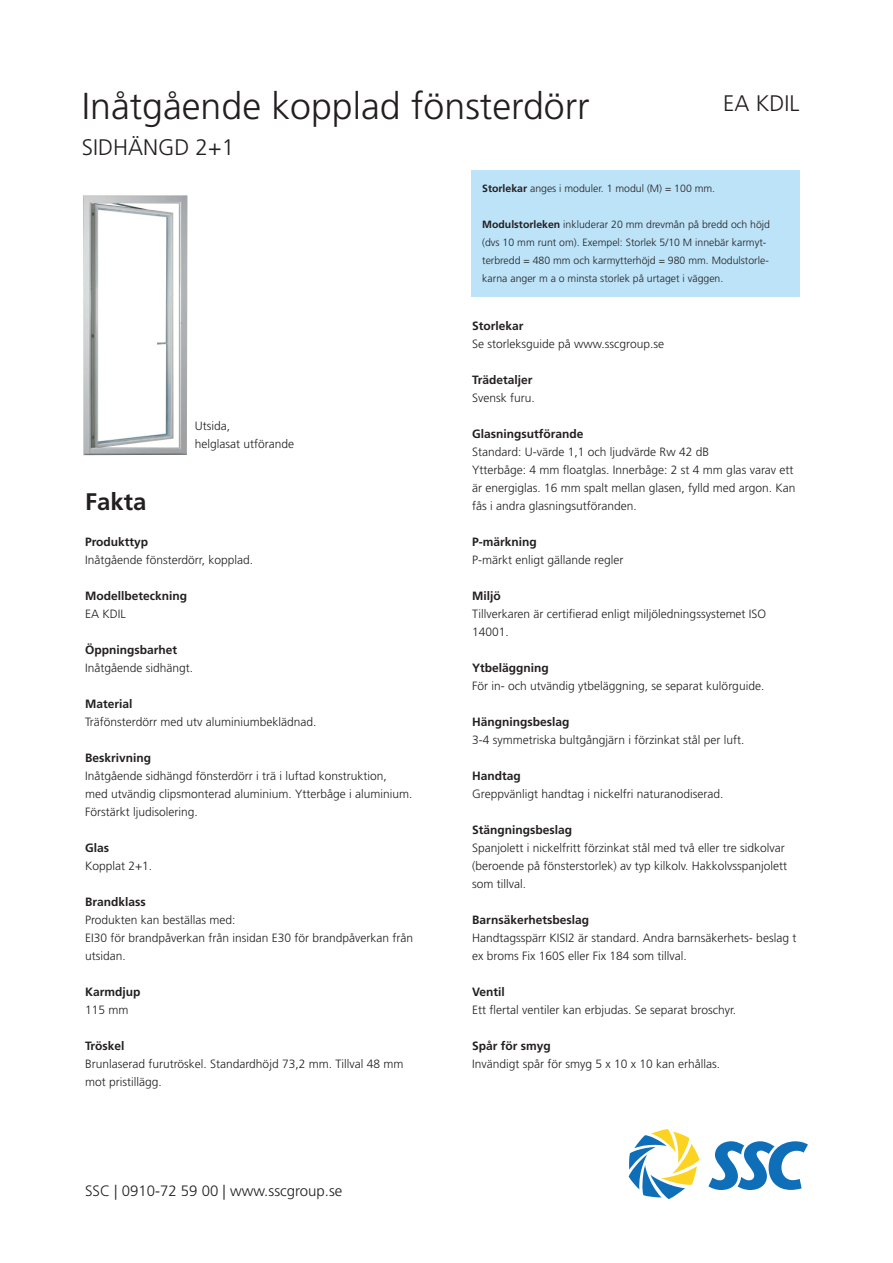
<style>
.page{position:relative;width:893px;height:1263px;background:#fff}
.page>*{position:absolute;margin:0;border:0;box-sizing:border-box;transform-origin:0 0}
.t1{font:300 37.5px "Frutiger LT Std";color:#231f20}
.t2{font:700 24px "Frutiger LT Std";color:#231f20}
.t3{font:300 22.5px "Frutiger LT Std";color:#231f20}
.t4{font:300 15px "Frutiger LT Std";color:#231f20}
.t5{font:300 12px/18px "Frutiger LT Std";color:#231f20}
.t6{font:700 12px "Frutiger LT Std";color:#231f20}
.t7{font:300 10.5px/18px "Frutiger LT Std";color:#231f20}
.s1{font-weight:700}
</style>
<div class="page">
<svg style="left:708px;top:1141px;width:100px;height:49px"></svg>
<svg style="left:629px;top:1129px;width:71px;height:70px"></svg>
<div style="left:471px;top:170px;width:328px;height:126px;background:#bce3f8"></div>
<img style="left:83px;top:195px;width:105px;height:261px">
<h1 class="t1" style="left:82px;top:85px;width:509px">Inåtgående kopplad fönsterdörr</h1>
<h3 class="t3" style="left:82px;top:134px;width:154px">SIDHÄNGD 2+1</h3>
<h3 class="t3" style="left:723px;top:90px;width:78px">EA KDIL</h3>
<p class="t5" style="left:195px;top:417px;width:101px">Utsida,<br>helglasat utförande</p>
<h2 class="t2" style="left:85px;top:487px;width:63px">Fakta</h2>
<p class="t6" style="left:85px;top:535px;width:65px">Produkttyp</p>
<p class="t5" style="left:85px;top:551px;width:170px">Inåtgående fönsterdörr, kopplad.</p>
<p class="t6" style="left:85px;top:589px;width:104px">Modellbeteckning</p>
<p class="t5" style="left:85px;top:605px;width:42px">EA KDIL</p>
<p class="t6" style="left:85px;top:643px;width:94px">Öppningsbarhet</p>
<p class="t5" style="left:85px;top:659px;width:110px">Inåtgående sidhängt.</p>
<p class="t6" style="left:85px;top:697px;width:49px">Material</p>
<p class="t5" style="left:85px;top:713px;width:233px">Träfönsterdörr med utv aluminiumbeklädnad.</p>
<p class="t6" style="left:85px;top:751px;width:68px">Beskrivning</p>
<p class="t5" style="left:85px;top:767px;width:329px">Inåtgående sidhängd fönsterdörr i trä i luftad konstruktion, med utvändig clipsmonterad aluminium. Ytterbåge i aluminium.<br>Förstärkt ljudisolering.</p>
<p class="t6" style="left:85px;top:841px;width:25px">Glas</p>
<p class="t5" style="left:85px;top:857px;width:69px">Kopplat 2+1.</p>
<p class="t6" style="left:85px;top:895px;width:62px">Brandklass</p>
<p class="t5" style="left:85px;top:911px;width:330px">Produkten kan beställas med:<br>EI30 för brandpåverkan från insidan E30 för brandpåverkan från utsidan.</p>
<p class="t6" style="left:85px;top:985px;width:57px">Karmdjup</p>
<p class="t5" style="left:85px;top:1001px;width:45px">115 mm</p>
<p class="t6" style="left:85px;top:1039px;width:41px">Tröskel</p>
<p class="t5" style="left:85px;top:1055px;width:320px">Brunlaserad furutröskel. Standardhöjd 73,2 mm. Tillval 48 mm mot pristillägg.</p>
<p class="t4" style="left:85px;top:1182px;width:259px">SSC | 0910-72 59 00 | www.sscgroup.se</p>
<p class="t7" style="left:482px;top:179px;width:234px"><span class="s1">Storlekar</span> anges i moduler. 1 modul (M) = 100 mm.</p>
<p class="t7" style="left:482px;top:215px;width:289px"><span class="s1">Modulstorleken</span> inkluderar 20 mm drevmån på bredd och höjd (dvs 10 mm runt om). Exempel: Storlek 5/10 M innebär karmyt&shy;terbredd = 480 mm och karmytterhöjd = 980 mm. Modulstorle&shy;karna anger m a o minsta storlek på urtaget i väggen.</p>
<p class="t6" style="left:472px;top:319px;width:53px">Storlekar</p>
<p class="t5" style="left:472px;top:335px;width:193px">Se storleksguide på www.sscgroup.se</p>
<p class="t6" style="left:472px;top:373px;width:62px">Trädetaljer</p>
<p class="t5" style="left:472px;top:389px;width:64px">Svensk furu.</p>
<p class="t6" style="left:472px;top:427px;width:113px">Glasningsutförande</p>
<p class="t5" style="left:472px;top:443px;width:325px">Standard: U-värde 1,1 och ljudvärde Rw 42 dB<br>Ytterbåge: 4 mm floatglas. Innerbåge: 2 st 4 mm glas varav ett är energiglas. 16 mm spalt mellan glasen, fylld med argon. Kan fås i andra glasningsutföranden.</p>
<p class="t6" style="left:472px;top:535px;width:66px">P-märkning</p>
<p class="t5" style="left:472px;top:551px;width:153px">P-märkt enligt gällande regler</p>
<p class="t6" style="left:472px;top:589px;width:30px">Miljö</p>
<p class="t5" style="left:472px;top:605px;width:296px">Tillverkaren är certifierad enligt miljöledningssystemet ISO<br>14001.</p>
<p class="t6" style="left:472px;top:661px;width:78px">Ytbeläggning</p>
<p class="t5" style="left:472px;top:677px;width:294px">För in- och utvändig ytbeläggning, se separat kulörguide.</p>
<p class="t6" style="left:472px;top:715px;width:99px">Hängningsbeslag</p>
<p class="t5" style="left:472px;top:731px;width:274px">3-4 symmetriska bultgångjärn i förzinkat stål per luft.</p>
<p class="t6" style="left:472px;top:769px;width:50px">Handtag</p>
<p class="t5" style="left:472px;top:785px;width:253px">Greppvänligt handtag i nickelfri naturanodiserad.</p>
<p class="t6" style="left:472px;top:823px;width:102px">Stängningsbeslag</p>
<p class="t5" style="left:472px;top:839px;width:316px">Spanjolett i nickelfritt förzinkat stål med två eller tre sidkolvar (beroende på fönsterstorlek) av typ kilkolv. Hakkolvsspanjolett som tillval.</p>
<p class="t6" style="left:472px;top:913px;width:118px">Barnsäkerhetsbeslag</p>
<p class="t5" style="left:472px;top:929px;width:326px">Handtagsspärr KISI2 är standard. Andra barnsäkerhets- beslag t ex broms Fix 160S eller Fix 184 som tillval.</p>
<p class="t6" style="left:472px;top:985px;width:34px">Ventil</p>
<p class="t5" style="left:472px;top:1001px;width:266px">Ett flertal ventiler kan erbjudas. Se separat broschyr.</p>
<p class="t6" style="left:472px;top:1039px;width:80px">Spår för smyg</p>
<p class="t5" style="left:472px;top:1055px;width:250px">Invändigt spår för smyg 5 x 10 x 10 kan erhållas.</p>
</div>
